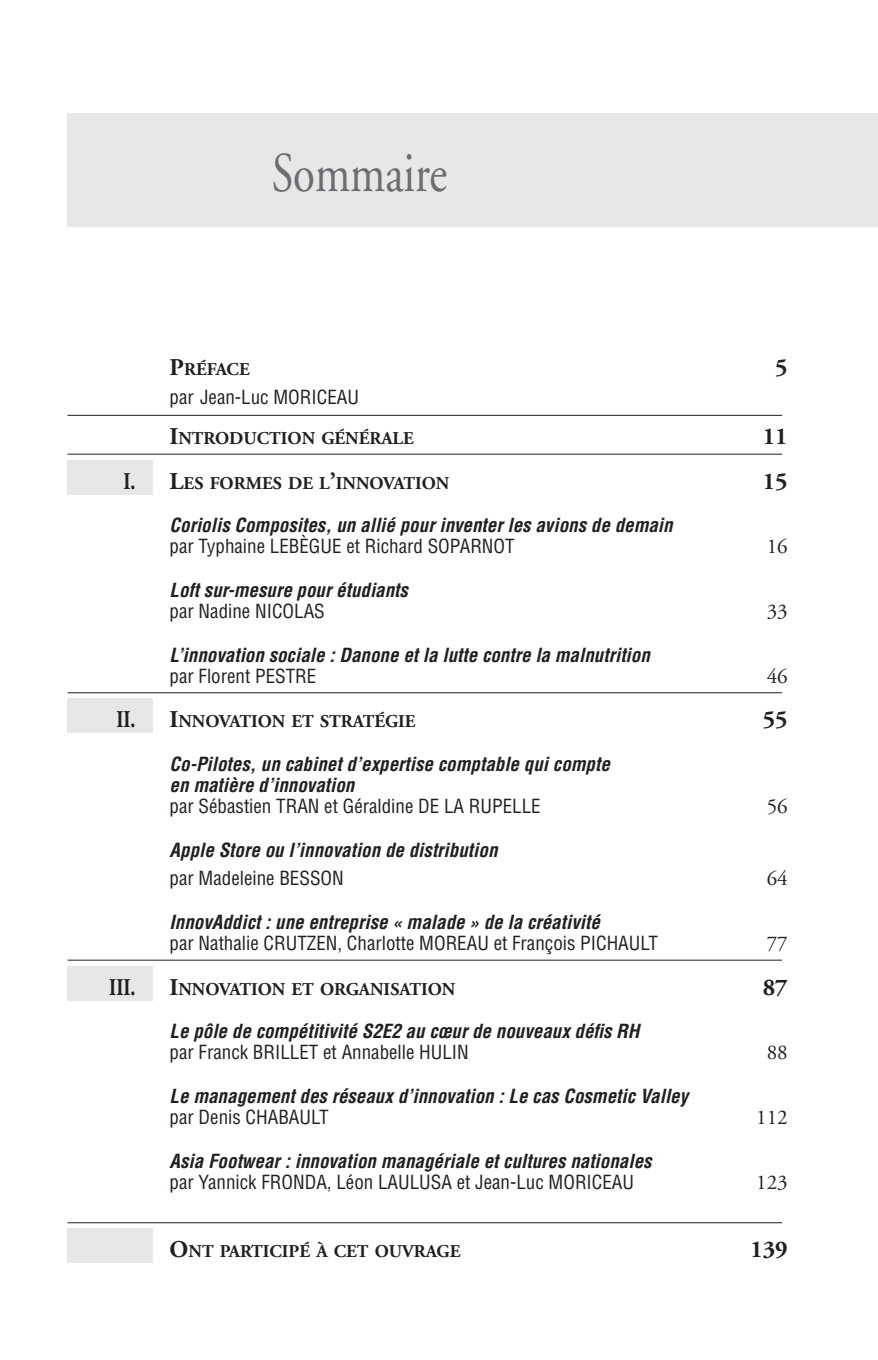
<style>
.page{position:relative;width:878px;height:1360px;background:#fff}
.page>*{position:absolute;margin:0;border:0;box-sizing:border-box;transform-origin:0 0}
.t1{font:56px "Adobe Garamond";color:#6c6d70;scale:.8 1}
.t2{font:700 24px "Adobe Garamond";color:#231f20}
.t3{font:21px "Adobe Garamond";color:#231f20}
.t4{font:italic 700 condensed 19px/21px "Helvetica";color:#231f20}
.t5{font:condensed 19px "Helvetica";color:#231f20}
.t6{font:700 18px "Adobe Garamond";color:#231f20}
.s1{font-size:24px}
</style>
<div class="page">
<div style="left:68px;top:113px;width:810px;height:113px;background:#e6e7e9"></div>
<hr style="left:68px;top:415px;width:714px;height:1px;background:#231f20">
<hr style="left:68px;top:454px;width:714px;height:1px;background:#231f20">
<hr style="left:68px;top:692px;width:714px;height:1px;background:#231f20">
<hr style="left:68px;top:959px;width:714px;height:1px;background:#231f20">
<hr style="left:68px;top:1222px;width:714px;height:1px;background:#231f20">
<div style="left:68px;top:460px;width:85px;height:34px;background:#e6e7e9"></div>
<div style="left:68px;top:699px;width:85px;height:34px;background:#e6e7e9"></div>
<div style="left:68px;top:966px;width:85px;height:34px;background:#e6e7e9"></div>
<div style="left:68px;top:1229px;width:85px;height:34px;background:#e6e7e9"></div>
<h1 class="t1" style="left:272px;top:144px;width:221px">Sommaire</h1>
<p class="t6" style="left:170px;top:360px;width:82px"><span class="s1">P</span>RÉFACE</p>
<p class="t2" style="left:775px;top:354px;width:14px">5</p>
<p class="t5" style="left:170px;top:385px;width:191px">par Jean-Luc MORICEAU</p>
<p class="t6" style="left:170px;top:429px;width:246px"><span class="s1">I</span>NTRODUCTION GÉNÉRALE</p>
<p class="t2" style="left:763px;top:423px;width:26px">11</p>
<p class="t6" style="left:123px;top:473px;width:327px"><span class="s1">I.</span> <span class="s1">L</span>ES FORMES DE L<span class="s1">’</span>INNOVATION</p>
<p class="t2" style="left:763px;top:468px;width:26px">15</p>
<p class="t4" style="left:170px;top:515px;width:506px">Coriolis Composites, un allié pour inventer les avions de demain</p>
<p class="t5" style="left:170px;top:534px;width:346px">par Typhaine LEBÈGUE et Richard SOPARNOT</p>
<p class="t3" style="left:767px;top:535px;width:22px">16</p>
<p class="t4" style="left:170px;top:579px;width:240px">Loft sur-mesure pour étudiants</p>
<p class="t5" style="left:170px;top:599px;width:157px">par Nadine NICOLAS</p>
<p class="t3" style="left:767px;top:600px;width:22px">33</p>
<p class="t4" style="left:170px;top:644px;width:483px">L’innovation sociale : Danone et la lutte contre la malnutrition</p>
<p class="t5" style="left:170px;top:664px;width:148px">par Florent PESTRE</p>
<p class="t3" style="left:767px;top:665px;width:22px">46</p>
<p class="t6" style="left:116px;top:712px;width:301px"><span class="s1">II.</span> <span class="s1">I</span>NNOVATION ET STRATÉGIE</p>
<p class="t2" style="left:763px;top:706px;width:26px">55</p>
<p class="t4" style="left:170px;top:753px;width:442px">Co-Pilotes, un cabinet d’expertise comptable qui compte en matière d’innovation</p>
<p class="t5" style="left:170px;top:794px;width:372px">par Sébastien TRAN et Géraldine DE LA RUPELLE</p>
<p class="t3" style="left:767px;top:795px;width:22px">56</p>
<p class="t4" style="left:170px;top:839px;width:330px">Apple Store ou l’innovation de distribution</p>
<p class="t5" style="left:170px;top:866px;width:176px">par Madeleine BESSON</p>
<p class="t3" style="left:767px;top:867px;width:22px">64</p>
<p class="t4" style="left:170px;top:911px;width:432px">InnovAddict : une entreprise « malade » de la créativité</p>
<p class="t5" style="left:170px;top:931px;width:490px">par Nathalie CRUTZEN, Charlotte MOREAU et François PICHAULT</p>
<p class="t3" style="left:767px;top:932px;width:22px">77</p>
<p class="t6" style="left:109px;top:979px;width:348px"><span class="s1">III.</span> <span class="s1">I</span>NNOVATION ET ORGANISATION</p>
<p class="t2" style="left:763px;top:974px;width:26px">87</p>
<p class="t4" style="left:170px;top:1021px;width:471px">Le pôle de compétitivité S2E2 au cœur de nouveaux défis RH</p>
<p class="t5" style="left:170px;top:1040px;width:301px">par Franck BRILLET et Annabelle HULIN</p>
<p class="t3" style="left:767px;top:1041px;width:22px">88</p>
<p class="t4" style="left:170px;top:1085px;width:522px">Le management des réseaux d’innovation : Le cas Cosmetic Valley</p>
<p class="t5" style="left:170px;top:1105px;width:161px">par Denis CHABAULT</p>
<p class="t3" style="left:756px;top:1106px;width:33px">112</p>
<p class="t4" style="left:170px;top:1150px;width:483px">Asia Footwear : innovation managériale et cultures nationales</p>
<p class="t5" style="left:170px;top:1170px;width:466px">par Yannick FRONDA, Léon LAULUSA et Jean-Luc MORICEAU</p>
<p class="t3" style="left:756px;top:1171px;width:33px">123</p>
<p class="t6" style="left:153px;top:1241px;width:309px"><span class="s1">O</span> NT PARTICIPÉ À CET OUVRAGE</p>
<p class="t2" style="left:750px;top:1236px;width:39px">139</p>
</div>
